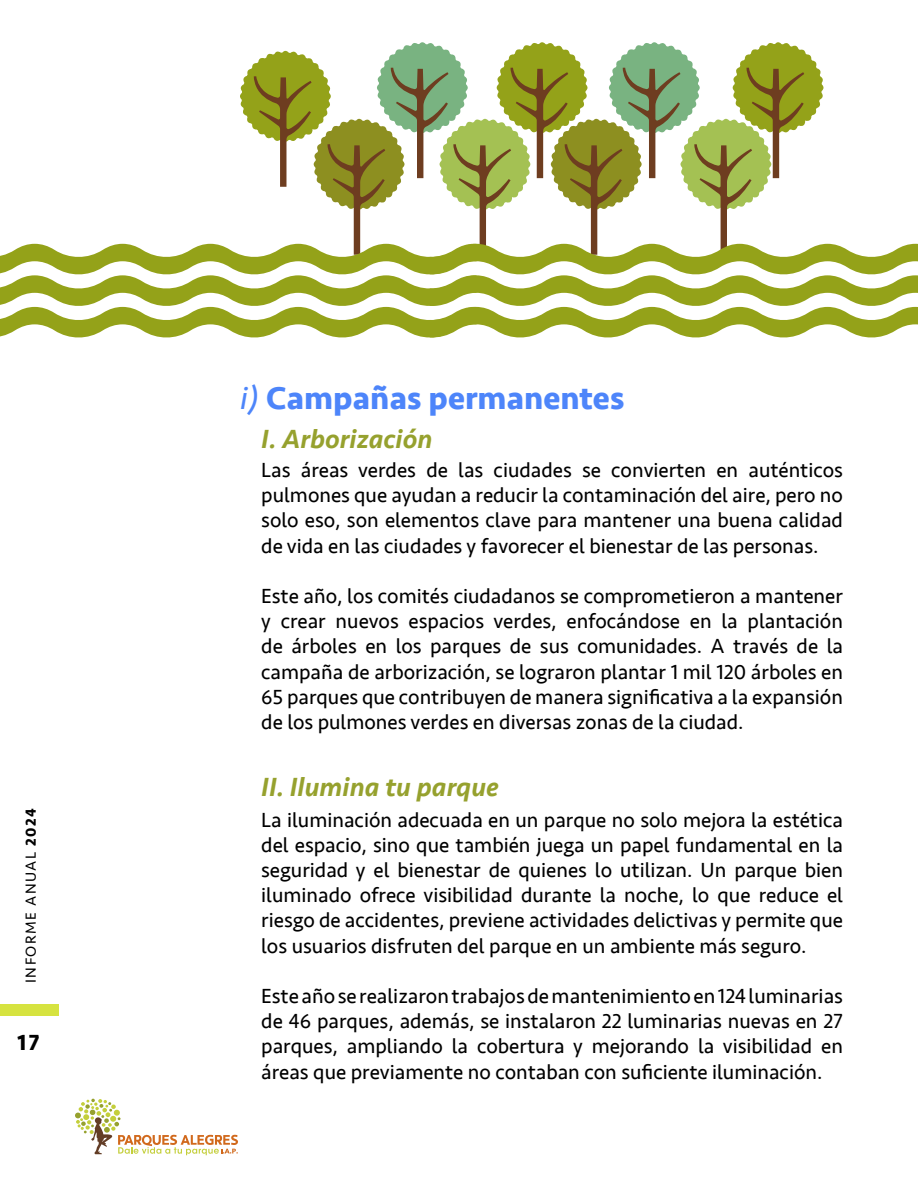
<style>
.page{position:relative;width:918px;height:1188px;background:#fff}
.page>*{position:absolute;margin:0;border:0;box-sizing:border-box;transform-origin:0 0}
.t1{font:700 33px "Seravek";color:#4d85fa}
.t2{font:italic 500 27px "Seravek";color:#96a12e}
.t3{font:700 22.5px "Seravek";color:#000}
.t4{font:21px/25.2px "Seravek";color:#000;text-align:justify}
.t5{font:15px "Seravek";letter-spacing:.1em;color:#000}
.s1{font-weight:700}
.s2{font-weight:400;font-style:italic}
</style>
<div class="page">
<div style="left:0;top:1004px;width:58px;height:12px;background:#d6e340"></div>
<svg style="left:75px;top:1099px;width:163px;height:56px"></svg>
<svg style="left:0;top:42px;width:918px;height:296px"></svg>
<p class="t5" style="left:19px;top:983px;width:176px;rotate:-90deg">INFORME ANUAL <span class="s1">2024</span></p>
<p class="t3" style="left:18px;top:1024px;width:24px">17</p>
<p class="t1" style="left:240px;top:371px;width:386px"><span class="s2">i)</span> Campañas permanentes</p>
<p class="t2" style="left:261px;top:422px;width:173px">I. Arborización</p>
<p class="t4" style="left:261px;top:457px;width:583px">Las áreas verdes de las ciudades se convierten en auténticos pulmones que ayudan a reducir la contaminación del aire, pero no solo eso, son elementos clave para mantener una buena calidad de vida en las ciudades y favorecer el bienestar de las personas.</p>
<p class="t4" style="left:261px;top:583px;width:583px">Este año, los comités ciudadanos se comprometieron a mantener y crear nuevos espacios verdes, enfocándose en la plantación de árboles en los parques de sus comunidades. A través de la campaña de arborización, se lograron plantar 1 mil 120 árboles en 65 parques que contribuyen de manera significativa a la expansión de los pulmones verdes en diversas zonas de la ciudad.</p>
<p class="t2" style="left:261px;top:770px;width:239px">II. Ilumina tu parque</p>
<p class="t4" style="left:261px;top:807px;width:583px">La iluminación adecuada en un parque no solo mejora la estética del espacio, sino que también juega un papel fundamental en la seguridad y el bienestar de quienes lo utilizan. Un parque bien iluminado ofrece visibilidad durante la noche, lo que reduce el riesgo de accidentes, previene actividades delictivas y permite que los usuarios disfruten del parque en un ambiente más seguro.</p>
<p class="t4" style="left:261px;top:983px;width:583px">Este año se realizaron trabajos de mantenimiento en 124 luminarias de 46 parques, además, se instalaron 22 luminarias nuevas en 27 parques, ampliando la cobertura y mejorando la visibilidad en áreas que previamente no contaban con suficiente iluminación.</p>
</div>
